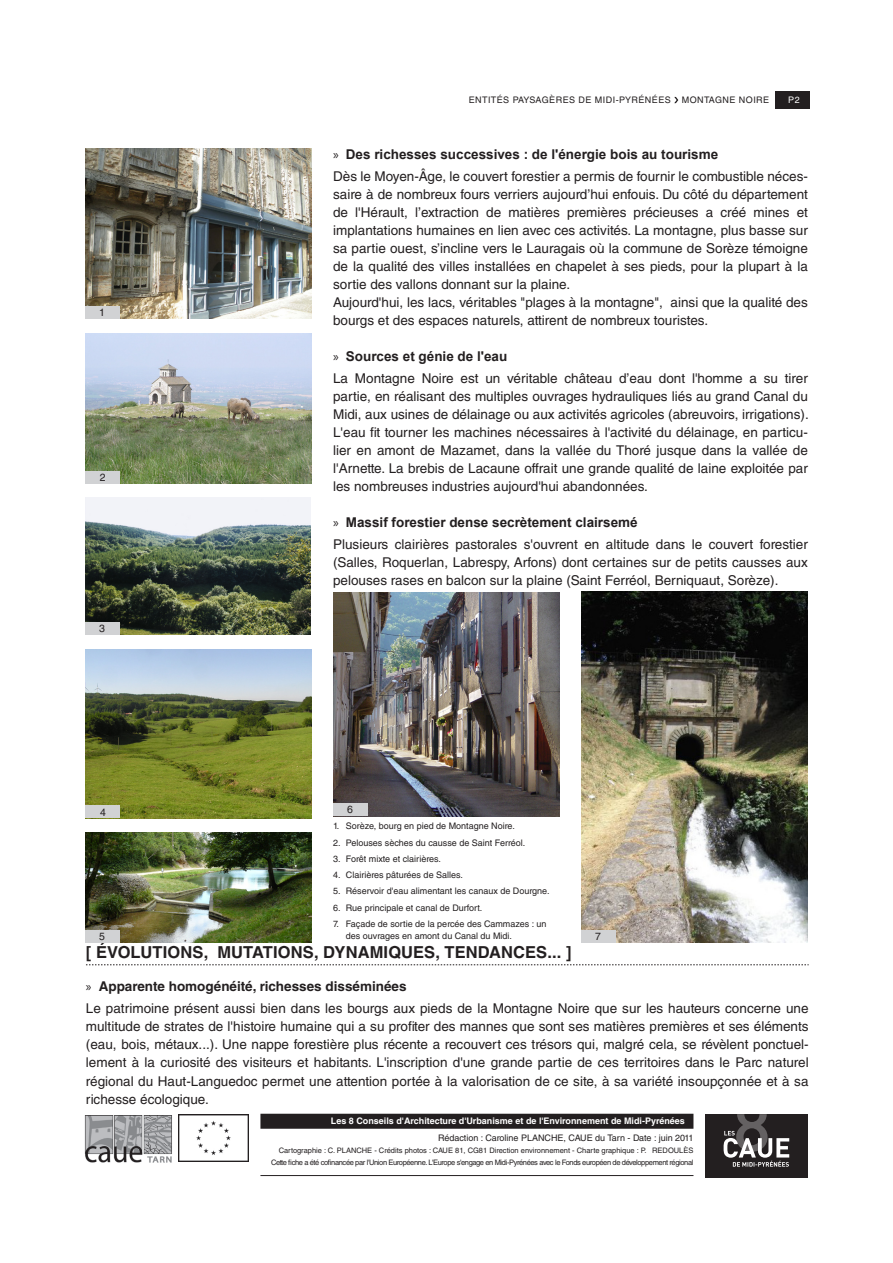
<style>
.page{position:relative;width:893px;height:1263px;background:#fff}
.page>*{position:absolute;margin:0;border:0;box-sizing:border-box;transform-origin:0 0}
.Contenu___Titre{font:700 16.5px "Helvetica LT Std";letter-spacing:.005em;color:#231f20}
.Contenu___texte{font:13.5px/18px "Helvetica LT Std";color:#231f20;text-align:justify}
.Contenu___Sous-titre{font:700 13.5px "Arial";color:#231f20}
.Contenu___Sous-titre-2{font:700 13.5px "Helvetica LT Std";color:#231f20}
.légende___numérotati{font:10.5px "Helvetica LT Std";color:#231f20}
.légende___descriptif{font:9px/12px "Helvetica LT Std";color:#231f20}
.t1{font:700 9px "Helvetica LT Std";color:#fff}
.légende___descriptif-2{font:9px "Helvetica LT Std";letter-spacing:.05em;color:#231f20}
.t2{font:9px "Helvetica LT Std";color:#fff}
.t3{font:7.5px "Helvetica LT Std";letter-spacing:-.05em;color:#231f20}
.t4{font:7.5px "Helvetica LT Std";color:#231f20}
.s1{font-family:"Myriad Pro";font-weight:400}
</style>
<div class="page">
<div style="left:260px;top:1114px;width:433px;height:15px;background:#231f20"></div>
<hr style="left:260px;top:1175px;width:433px;height:1px;background:#231f20">
<div style="left:705px;top:1114px;width:103px;height:64px;background:#231f20"></div>
<svg style="left:723px;top:1114px;width:66px;height:53px"></svg>
<div style="left:775px;top:91px;width:34px;height:17px;background:#231f20"></div>
<img style="left:581px;top:591px;width:227px;height:352px">
<img style="left:333px;top:592px;width:227px;height:224px">
<svg style="left:674px;top:97px;width:4px;height:6px"></svg>
<img style="left:85px;top:149px;width:227px;height:170px">
<div style="left:85px;top:306px;width:34px;height:13px;background:#d1d2d4"></div>
<svg style="left:86px;top:964px;width:723px;height:1px"></svg>
<img style="left:85px;top:1116px;width:87px;height:47px">
<img style="left:178px;top:1114px;width:71px;height:48px">
<img style="left:86px;top:333px;width:226px;height:150px">
<div style="left:86px;top:471px;width:34px;height:12px;background:#d1d2d4"></div>
<img style="left:85px;top:498px;width:226px;height:136px">
<div style="left:85px;top:622px;width:34px;height:13px;background:#d1d2d4"></div>
<img style="left:86px;top:649px;width:226px;height:169px">
<div style="left:86px;top:805px;width:34px;height:13px;background:#d1d2d4"></div>
<img style="left:85px;top:832px;width:227px;height:110px">
<div style="left:85px;top:930px;width:34px;height:13px;background:#d1d2d4"></div>
<div style="left:333px;top:803px;width:34px;height:13px;background:#d1d2d4"></div>
<div style="left:581px;top:930px;width:34px;height:13px;background:#d1d2d4"></div>
<p class="légende___numérotati" style="left:99px;top:307px;width:7px">1</p>
<p class="légende___numérotati" style="left:100px;top:471px;width:7px">2</p>
<p class="légende___numérotati" style="left:99px;top:622px;width:7px">3</p>
<p class="légende___numérotati" style="left:100px;top:806px;width:7px">4</p>
<p class="légende___descriptif-2" style="left:469px;top:95px;width:302px">ENTITÉS PAYSAGÈRES DE MIDI-PYRÉNÉES MONTAGNE NOIRE</p>
<p class="t2" style="left:788px;top:95px;width:13px">P2</p>
<p class="Contenu___Sous-titre" style="left:333px;top:145px;width:387px"><span class="s1">»</span> Des richesses successives : de l'énergie bois au tourisme</p>
<p class="Contenu___texte" style="left:333px;top:167px;width:476px">Dès le Moyen-Âge, le couvert forestier a permis de fournir le combustible néces&shy;saire à de nombreux fours verriers aujourd’hui enfouis. Du côté du département de l'Hérault, l’extraction de matières premières précieuses a créé mines et implantations humaines en lien avec ces activités. La montagne, plus basse sur sa partie ouest, s’incline vers le Lauragais où la commune de Sorèze témoigne de la qualité des villes installées en chapelet à ses pieds, pour la plupart à la sortie des vallons donnant sur la plaine.</p>
<p class="Contenu___texte" style="left:333px;top:293px;width:476px">Aujourd'hui, les lacs, véritables "plages à la montagne", ainsi que la qualité des bourgs et des espaces naturels, attirent de nombreux touristes.</p>
<p class="Contenu___Sous-titre" style="left:333px;top:347px;width:176px"><span class="s1">»</span> Sources et génie de l'eau</p>
<p class="Contenu___texte" style="left:333px;top:369px;width:477px">La Montagne Noire est un véritable château d’eau dont l'homme a su tirer partie, en réalisant des multiples ouvrages hydrauliques liés au grand Canal du Midi, aux usines de délainage ou aux activités agricoles (abreuvoirs, irrigations).<br>L'eau fit tourner les machines nécessaires à l'activité du délainage, en particu&shy;lier en amont de Mazamet, dans la vallée du Thoré jusque dans la vallée de l'Arnette. La brebis de Lacaune offrait une grande qualité de laine exploitée par les nombreuses industries aujourd'hui abandonnées.</p>
<p class="Contenu___Sous-titre" style="left:333px;top:513px;width:306px"><span class="s1">»</span> Massif forestier dense secrètement clairsemé</p>
<p class="Contenu___texte" style="left:333px;top:536px;width:476px">Plusieurs clairières pastorales s'ouvrent en altitude dans le couvert forestier (Salles, Roquerlan, Labrespy, Arfons) dont certaines sur de petits causses aux pelouses rases en balcon sur la plaine (Saint Ferréol, Berniquaut, Sorèze).</p>
<p class="légende___numérotati" style="left:347px;top:804px;width:7px">6</p>
<p class="légende___descriptif" style="left:333px;top:820px;width:183px">1. Sorèze, bourg en pied de Montagne Noire.</p>
<p class="légende___descriptif" style="left:333px;top:836px;width:194px">2. Pelouses sèches du causse de Saint Ferréol.</p>
<p class="légende___descriptif" style="left:333px;top:853px;width:109px">3. Forêt mixte et clairières.</p>
<p class="légende___descriptif" style="left:333px;top:869px;width:131px">4. Clairières pâturées de Salles.</p>
<p class="légende___descriptif" style="left:333px;top:885px;width:218px">5. Réservoir d'eau alimentant les canaux de Dourgne.</p>
<p class="légende___descriptif" style="left:333px;top:901px;width:151px">6. Rue principale et canal de Durfort.</p>
<p class="légende___descriptif" style="left:346px;top:918px;width:202px;text-indent:-13px">7. Façade de sortie de la percée des Cammazes : un des ouvrages en amont du Canal du Midi.</p>
<p class="Contenu___Titre" style="left:86px;top:942px;width:487px">[ ÉVOLUTIONS, MUTATIONS, DYNAMIQUES, TENDANCES... ]</p>
<p class="Contenu___Sous-titre-2" style="left:86px;top:978px;width:322px"><span class="s1">»</span> Apparente homogénéité, richesses disséminées</p>
<p class="Contenu___texte" style="left:86px;top:1000px;width:724px">Le patrimoine présent aussi bien dans les bourgs aux pieds de la Montagne Noire que sur les hauteurs concerne une multitude de strates de l'histoire humaine qui a su profiter des mannes que sont ses matières premières et ses éléments (eau, bois, métaux...). Une nappe forestière plus récente a recouvert ces trésors qui, malgré cela, se révèlent ponctuel&shy;lement à la curiosité des visiteurs et habitants. L'inscription d'une grande partie de ces territoires dans le Parc naturel régional du Haut-Languedoc permet une attention portée à la valorisation de ce site, à sa variété insoupçonnée et à sa richesse écologique.</p>
<p class="légende___numérotati" style="left:99px;top:930px;width:7px">5</p>
<p class="légende___numérotati" style="left:595px;top:930px;width:7px">7</p>
<p class="t1" style="left:331px;top:1116px;width:355px">Les 8 Conseils d'Architecture d'Urbanisme et de l'Environnement de Midi-Pyrénées</p>
<p class="légende___descriptif" style="left:438px;top:1131px;width:257px">Rédaction : Caroline PLANCHE, CAUE du Tarn - Date : juin 2011</p>
<p class="t4" style="left:279px;top:1146px;width:416px">Cartographie : C. PLANCHE - Crédits photos : CAUE 81, CG81 Direction environnement - Charte graphique : P. REDOULÈS</p>
<p class="t3" style="left:271px;top:1158px;width:424px">Cette fiche a été cofinancée par l'Union Européenne. L'Europe s'engage en Midi-Pyrénées avec le Fonds européen de développement régional</p>
</div>
